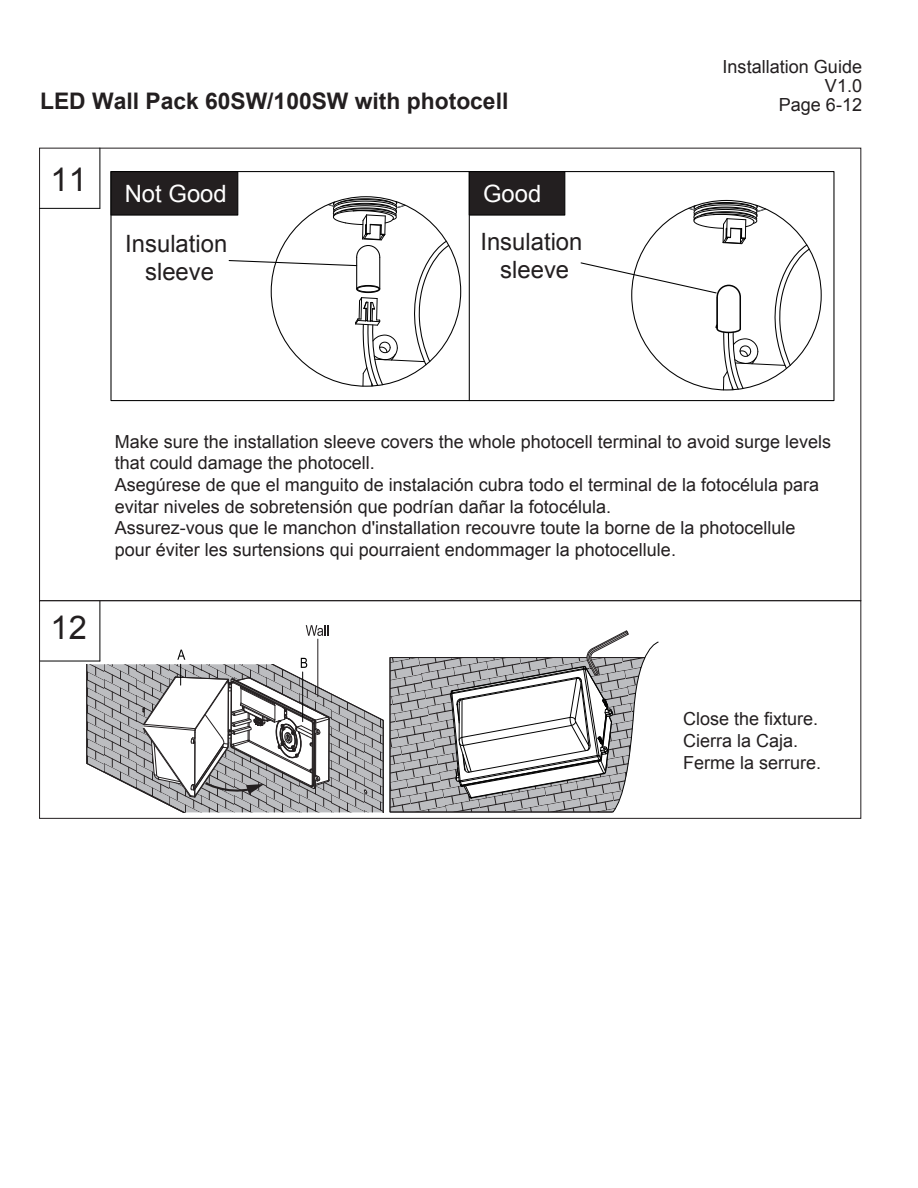
<style>
.page{position:relative;width:918px;height:1188px;background:#fff}
.page>*{position:absolute;margin:0;border:0;box-sizing:border-box;transform-origin:0 0}
.t1{font:32.55px "Arial";color:#231f20}
.t2{font:23.85px/28.7px "Arial";color:#231f20;text-align:center}
.t3{font:23.85px "Arial";color:#fff}
.t4{font:700 22.8px "Arial";color:#231f20}
.t5{font:18px/21.6px "Arial";color:#231f20}
</style>
<div class="page">
<svg style="left:87px;top:664px;width:296px;height:148px"></svg>
<hr style="left:318px;top:639px;width:1px;height:58px;background:#231f20">
<svg style="left:306px;top:625px;width:23px;height:11px"></svg>
<svg style="left:143px;top:650px;width:187px;height:149px"></svg>
<hr style="left:100px;top:601px;width:1px;height:60px;background:#030303">
<hr style="left:40px;top:661px;width:60px;height:1px;background:#030303">
<hr style="left:100px;top:148px;width:1px;height:60px;background:#030303">
<hr style="left:40px;top:208px;width:60px;height:1px;background:#030303">
<svg style="left:364px;top:789px;width:3px;height:5px"></svg>
<svg style="left:390px;top:630px;width:269px;height:183px"></svg>
<svg style="left:228px;top:192px;width:222px;height:195px"></svg>
<hr style="left:469px;top:172px;width:1px;height:229px;background:#030303">
<svg style="left:580px;top:199px;width:231px;height:192px"></svg>
<div style="left:110px;top:171px;width:128px;height:45px;background:#231f20;border:1px solid #030303"></div>
<div style="left:469px;top:171px;width:96px;height:45px;background:#231f20;border:1px solid #030303"></div>
<div style="left:39px;top:600px;width:822px;height:219px;border:1px solid #231f20"></div>
<p class="t4" style="left:40px;top:86px;width:470px">LED Wall Pack 60SW/100SW with photocell</p>
<h1 class="t1" style="left:51px;top:158px;width:38px">11</h1>
<h2 class="t3" style="left:125px;top:178px;width:104px">Not Good</h2>
<h2 class="t3" style="left:483px;top:178px;width:60px">Good</h2>
<h2 class="t2" style="left:125px;top:229px;width:104px">Insulation sleeve</h2>
<h2 class="t2" style="left:480px;top:227px;width:104px">Insulation sleeve</h2>
<p class="t5" style="left:723px;top:58px;width:141px;line-height:18.6px;text-align:right">Installation Guide<br>V1.0<br>Page 6-12</p>
<h1 class="t1" style="left:51px;top:606px;width:38px">12</h1>
<p class="t5" style="left:115px;top:431px;width:718px">Make sure the installation sleeve covers the whole photocell terminal to avoid surge levels that could damage the photocell.<br>Asegúrese de que el manguito de instalación cubra todo el terminal de la fotocélula para evitar niveles de sobretensión que podrían dañar la fotocélula.<br>Assurez-vous que le manchon d'installation recouvre toute la borne de la photocellule pour éviter les surtensions qui pourraient endommager la photocellule.</p>
<p class="t5" style="left:683px;top:708px;width:140px">Close the fixture.<br>Cierra la Caja.<br>Ferme la serrure.</p>
</div>
